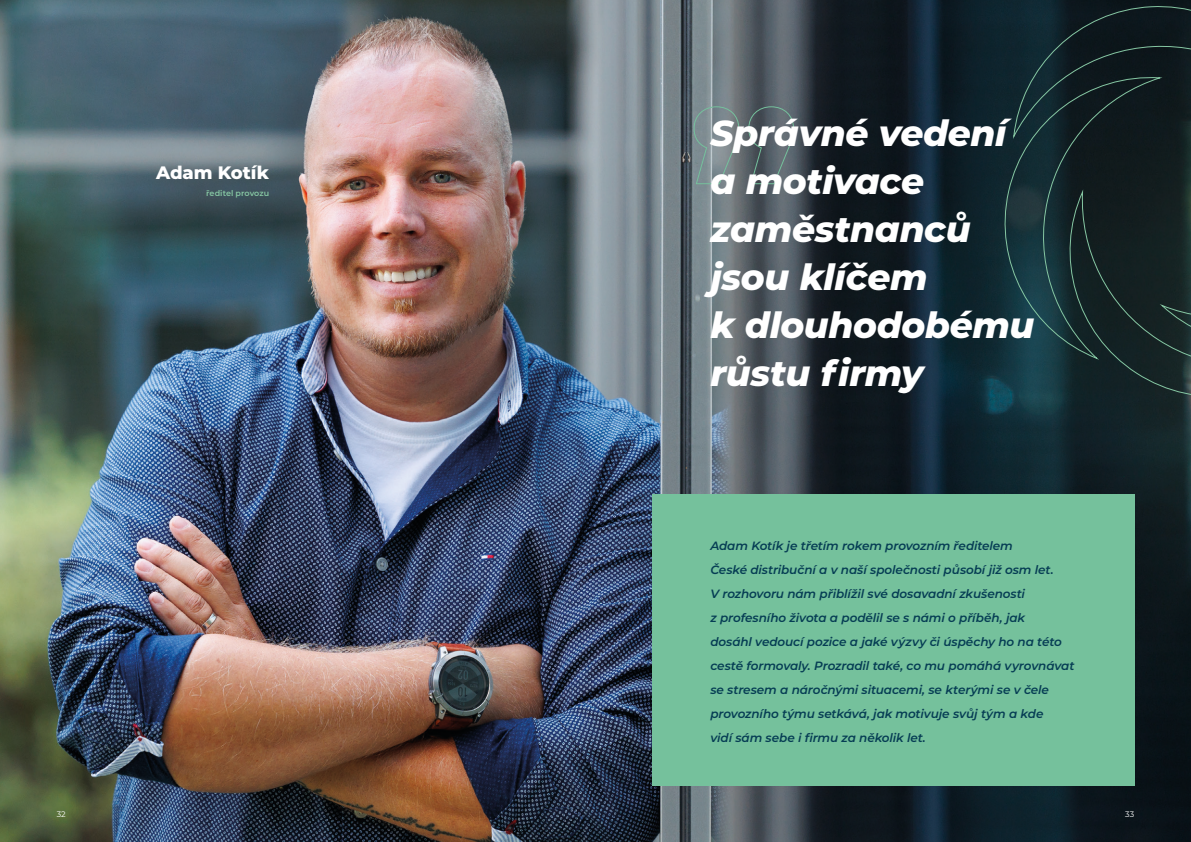
<style>
.page{position:relative;width:1191px;height:842px;background:#fff}
.page>*{position:absolute;margin:0;border:0;box-sizing:border-box;transform-origin:0 0}
.t1{font:italic 800 36px/48px "Montserrat";letter-spacing:-.01em;color:#fff}
.t2{font:800 18px "Montserrat";letter-spacing:-.005em;color:#fff}
.Odstavec_rozhovor{font:italic 600 12px/24px "Montserrat";letter-spacing:-.01em;color:#063d54}
.t3{font:600 8px "Montserrat";letter-spacing:.005em;color:#86c7a3}
.t4{font:8px "Montserrat";color:#fff}
</style>
<div class="page">
<img style="left:0;top:0;width:1191px;height:842px">
<div style="left:652px;top:494px;width:482px;height:291px;background:#75c19c"></div>
<svg style="left:693px;top:106px;width:101px;height:79px;background:#69777b"></svg>
<svg style="left:992px;top:0;width:199px;height:414px;background:#14272b"></svg>
<p class="t2" style="left:156px;top:160px;width:114px">Adam Kotík</p>
<p class="t3" style="left:206px;top:187px;width:64px">ředitel provozu</p>
<p class="t1" style="left:710px;top:107px;width:325px">Správné vedení a motivace zaměstnanců jsou klíčem<br>k dlouhodobému růstu firmy</p>
<p class="Odstavec_rozhovor" style="left:710px;top:533px;width:366px">Adam Kotík je třetím rokem provozním ředitelem<br>České distribuční a v naší společnosti působí již osm let.<br>V rozhovoru nám přiblížil své dosavadní zkušenosti<br>z profesního života a podělil se s námi o příběh, jak<br>dosáhl vedoucí pozice a jaké výzvy či úspěchy ho na této cestě formovaly. Prozradil také, co mu pomáhá vyrovnávat se stresem a náročnými situacemi, se kterými se v čele provozního týmu setkává, jak motivuje svůj tým a kde<br>vidí sám sebe i firmu za několik let.</p>
<p class="t4" style="left:57px;top:808px;width:11px">32</p>
<p class="t4" style="left:1125px;top:808px;width:10px">33</p>
</div>
